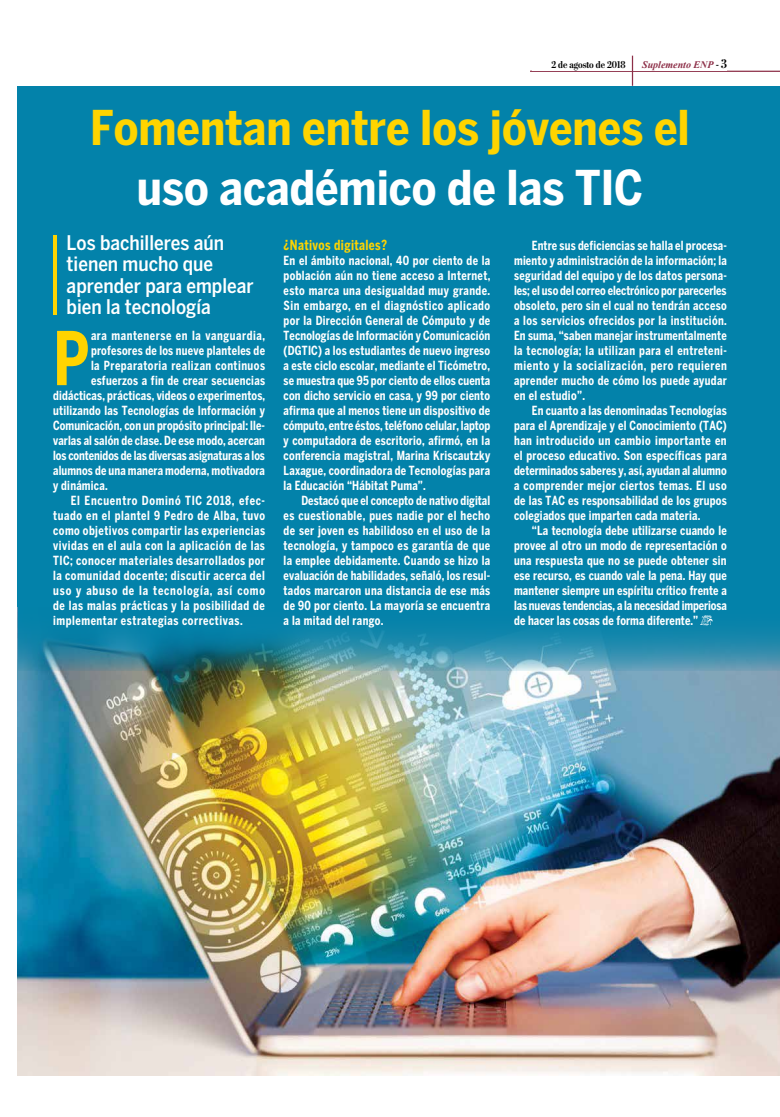
<style>
.page{position:relative;width:780px;height:1117px;background:#fff}
.page>*{position:absolute;margin:0;border:0;box-sizing:border-box;transform-origin:0 0}
.t1{font:700 73.25px "Benton Sans Cond";color:#ffd400;scale:.87 1}
.t2{font:700 47.5px "Benton Sans Cond";color:#ffd400}
.t3{font:700 47.5px "Benton Sans Cond";color:#fff}
.t4{font:500 20px/21.4px "Benton Sans Cond";color:#fff}
.t5{font:700 13.75px "Benton Sans Cond";letter-spacing:.03em;color:#ffd400;scale:.87 1}
.t6{font:700 12.5px/15px "Benton Sans Cond";letter-spacing:.03em;color:#fff;text-align:justify;scale:.87 1}
.t7{font:700 12.5px "Benton Sans Cond";letter-spacing:.05em;color:#fff;scale:.87 1}
.t8{font:700 12.5px "Benton Sans Cond";letter-spacing:.01em;color:#fff;scale:.87 1}
.t9{font:700 12.5px "Benton Sans Cond";letter-spacing:.005em;color:#fff;scale:.87 1}
.t10{font:700 12.5px "Benton Sans Cond";letter-spacing:-.005em;color:#fff;scale:.87 1}
.t11{font:700 12.5px "Benton Sans Cond";letter-spacing:.075em;color:#fff;scale:.87 1}
.t12{font:700 12.5px "Benton Sans Cond";letter-spacing:.06em;color:#fff;scale:.87 1}
.t13{font:700 10px "Stilson";color:#000}
.t14{font:italic 700 10px "Times New Roman";color:#8d2f48}
.s1{font-family:"Stilson";font-style:normal;color:#000}
.s2{font-family:"Stilson";font-style:normal;font-size:12.5px;color:#000}
</style>
<div class="page">
<div style="left:18px;top:86px;width:762px;height:529px;background:#0382aa"></div>
<img style="left:18px;top:670px;width:762px;height:405px">
<svg style="left:18px;top:615px;width:762px;height:55px;background:#2588a7"></svg>
<hr style="left:530px;top:71px;width:250px;height:1px;background:#8d2f48">
<hr style="left:632px;top:56px;width:1px;height:30px;background:#8d2f48">
<hr style="left:53px;top:235px;width:4px;height:79px;background:#ffd400">
<svg style="left:700px;top:615px;width:12px;height:10px"></svg>
<p class="t13" style="left:551px;top:58px;width:76px">2 de agosto de 2018</p>
<p class="t14" style="left:642px;top:57px;width:86px">Suplemento ENP <span class="s1">-</span> <span class="s2">3</span></p>
<h2 class="t2" style="left:90px;top:100px;width:601px">Fomentan entre los jóvenes el</h2>
<h2 class="t3" style="left:137px;top:160px;width:507px">uso académico de las TIC</h2>
<h3 class="t4" style="left:67px;top:232px;width:188px">Los bachilleres aún tienen mucho que aprender para emplear bien la tecnología</h3>
<h1 class="t1" style="left:53px;top:315px;width:44px">P</h1>
<p class="t7" style="left:91px;top:328px;width:201px">ara mantenerse en la vanguardia,</p>
<p class="t6" style="left:91px;top:343px;width:201px">profesores de los nueve planteles de</p>
<p class="t6" style="left:91px;top:358px;width:201px">la Preparatoria realizan continuos</p>
<p class="t6" style="left:91px;top:373px;width:201px">esfuerzos a fin de crear secuencias</p>
<p class="t6" style="left:53px;top:388px;width:245px">didácticas, prácticas, videos o experimentos,</p>
<p class="t6" style="left:53px;top:403px;width:245px">utilizando las Tecnologías de Información y</p>
<p class="t9" style="left:53px;top:418px;width:245px">Comunicación, con un propósito principal: lle-</p>
<p class="t8" style="left:53px;top:433px;width:245px">varlas al salón de clase. De ese modo, acercan</p>
<p class="t10" style="left:53px;top:448px;width:245px">los contenidos de las diversas asignaturas a los</p>
<p class="t8" style="left:53px;top:463px;width:245px">alumnos de una manera moderna, motivadora</p>
<p class="t6" style="left:53px;top:478px;width:64px">y dinámica.</p>
<p class="t12" style="left:71px;top:493px;width:225px">El Encuentro Dominó TIC 2018, efec-</p>
<p class="t7" style="left:53px;top:508px;width:245px">tuado en el plantel 9 Pedro de Alba, tuvo</p>
<p class="t6" style="left:53px;top:523px;width:245px">como objetivos compartir las experiencias</p>
<p class="t7" style="left:53px;top:538px;width:245px">vividas en el aula con la aplicación de las</p>
<p class="t7" style="left:53px;top:553px;width:245px">TIC; conocer materiales desarrollados por</p>
<p class="t7" style="left:53px;top:568px;width:245px">la comunidad docente; discutir acerca del</p>
<p class="t11" style="left:53px;top:583px;width:245px">uso y abuso de la tecnología, así como</p>
<p class="t7" style="left:53px;top:598px;width:245px">de las malas prácticas y la posibilidad de</p>
<p class="t7" style="left:53px;top:613px;width:219px">implementar estrategias correctivas.</p>
<p class="t5" style="left:283px;top:237px;width:120px">¿Nativos digitales?</p>
<p class="t6" style="left:283px;top:253px;width:239px">En el ámbito nacional, 40 por ciento de la población aún no tiene acceso a Internet, esto marca una desigualdad muy grande.<br>Sin embargo, en el diagnóstico aplicado por la Dirección General de Cómputo y de Tecnologías de Información y Comunicación (DGTIC) a los estudiantes de nuevo ingreso a este ciclo escolar, mediante el Ticómetro, se muestra que 95 por ciento de ellos cuenta con dicho servicio en casa, y 99 por ciento afirma que al menos tiene un dispositivo de cómputo, entre éstos, teléfono celular, laptop y computadora de escritorio, afirmó, en la conferencia magistral, Marina Kriscautzky Laxague, coordinadora de Tecnologías para la Educación “Hábitat Puma”.</p>
<p class="t6" style="left:283px;top:493px;width:239px;text-indent:18px">Destacó que el concepto de nativo digital es cuestionable, pues nadie por el hecho de ser joven es habilidoso en el uso de la tecnología, y tampoco es garantía de que la emplee debidamente. Cuando se hizo la evaluación de habilidades, señaló, los resul&shy;tados marcaron una distancia de ese más de 90 por ciento. La mayoría se encuentra a la mitad del rango.</p>
<p class="t6" style="left:514px;top:238px;width:246px;text-indent:18px">Entre sus deficiencias se halla el procesa&shy;miento y administración de la información; la seguridad del equipo y de los datos persona&shy;les; el uso del correo electrónico por parecerles obsoleto, pero sin el cual no tendrán acceso a los servicios ofrecidos por la institución.<br>En suma, “saben manejar instrumentalmente la tecnología; la utilizan para el entreteni&shy;miento y la socialización, pero requieren aprender mucho de cómo los puede ayudar en el estudio”.</p>
<p class="t6" style="left:514px;top:403px;width:246px;text-indent:18px">En cuanto a las denominadas Tecnologías para el Aprendizaje y el Conocimiento (TAC) han introducido un cambio importante en el proceso educativo. Son específicas para determinados saberes y, así, ayudan al alumno a comprender mejor ciertos temas. El uso de las TAC es responsabilidad de los grupos colegiados que imparten cada materia.</p>
<p class="t6" style="left:514px;top:523px;width:246px;text-indent:18px">“La tecnología debe utilizarse cuando le provee al otro un modo de representación o una respuesta que no se puede obtener sin ese recurso, es cuando vale la pena. Hay que mantener siempre un espíritu crítico frente a las nuevas tendencias, a la necesidad imperiosa de hacer las cosas de forma diferente.”</p>
</div>
